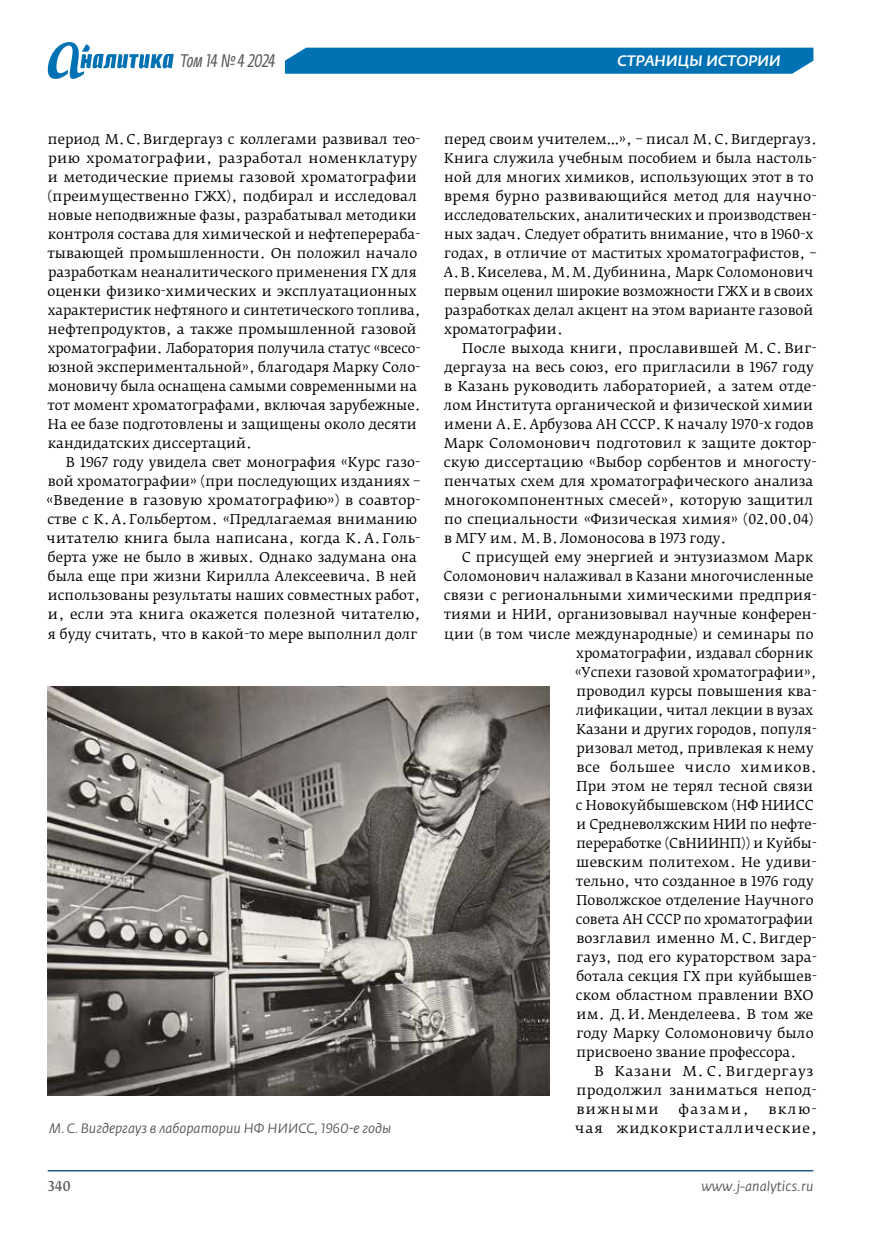
<style>
.page{position:relative;width:881px;height:1234px;background:#fff}
.page>*{position:absolute;margin:0;border:0;box-sizing:border-box;transform-origin:0 0}
.t1{font:italic 18px "Fedra Sans Cond Pro";color:#575756}
.t2{font:italic 500 15px "Fedra Sans Pro";letter-spacing:.01em;color:#fff}
.t3{font:13.5px/19px "Fedra Serif B Pro";color:#000}
.t4{font:italic 13.5px "Fedra Sans Pro";color:#575756}
.t5{font:13.5px "Fedra Serif B Pro";letter-spacing:.02em;color:#000}
.t6{font:13.5px "Fedra Serif B Pro";letter-spacing:.065em;color:#000}
.t7{font:13.5px "Fedra Serif B Pro";letter-spacing:.04em;color:#000}
.t8{font:13.5px "Fedra Serif B Pro";letter-spacing:.045em;color:#000}
.t9{font:13.5px "Fedra Serif B Pro";letter-spacing:.095em;color:#000}
.t10{font:13.5px "Fedra Serif B Pro";color:#575756}
</style>
<div class="page">
<hr style="left:48px;top:1169px;width:765px;height:2px;background:#1d5b89">
<div style="left:285px;top:48px;width:528px;height:26px;background:#0072b4"></div>
<svg style="left:48px;top:42px;width:126px;height:37px"></svg>
<img style="left:48px;top:686px;width:501px;height:409px">
<h1 class="t1" style="left:180px;top:50px;width:98px">Том 14 №4 2024</h1>
<p class="t2" style="left:617px;top:51px;width:164px">СТРАНИЦЫ ИСТОРИИ</p>
<p class="t3" style="left:47px;top:129px;width:375px">период М.С.Вигдергауз с коллегами развивал тео&shy;рию хроматографии, разработал номенклатуру и методические приемы газовой хроматографии (преимущественно ГЖХ), подбирал и исследовал новые неподвижные фазы, разрабатывал методики контроля состава для химической и нефтеперераба&shy;тывающей промышленности. Он положил начало разработкам неаналитического применения ГХ для оценки физико-химических и эксплуатационных характеристик нефтяного и синтетического топлива, нефтепродуктов, а также промышленной газовой хроматографии. Лаборатория получила статус «всесо&shy;юзной экспериментальной», благодаря Марку Соло&shy;моновичу была оснащена самыми современными на тот момент хроматографами, включая зарубежные.<br>На ее базе подготовлены и защищены около десяти кандидатских диссертаций.</p>
<p class="t3" style="left:46px;top:453px;width:376px;text-indent:20px">В 1967 году увидела свет монография «Курс газо&shy;вой хроматографии» (при последующих изданиях – «Введение в газовую хроматографию») в соавтор&shy;стве с К.А.Гольбертом. «Предлагаемая вниманию читателю книга была написана, когда К. А.Голь&shy;берта уже не было в живых. Однако задумана она была еще при жизни Кирилла Алексеевича. В ней использованы результаты наших совместных работ, и, если эта книга окажется полезной читателю, я буду считать, что в какой-то мере выполнил долг</p>
<p class="t3" style="left:443px;top:129px;width:374px">перед своим учителем…», – писал М.С.Вигдергауз.<br>Книга служила учебным пособием и была настоль&shy;ной для многих химиков, использующих этот в то время бурно развивающийся метод для научно&shy;исследовательских, аналитических и производствен&shy;ных задач. Следует обратить внимание, что в 1960‑х годах, в отличие от маститых хроматографистов, – А.В.Киселева, М.М.Дубинина, Марк Соломонович первым оценил широкие возможности ГЖХ и в своих разработках делал акцент на этом варианте газовой хроматографии.</p>
<p class="t3" style="left:443px;top:338px;width:374px;text-indent:18px">После выхода книги, прославившей М.С.Виг&shy;дергауза на весь союз, его пригласили в 1967 году в Казань руководить лабораторией, а затем отде&shy;лом Института органической и физической химии имени А.Е.Арбузова АН СССР. К началу 1970‑х годов Марк Соломонович подготовил к защите доктор&shy;скую диссертацию «Выбор сорбентов и многосту&shy;пенчатых схем для хроматографического анализа многокомпонентных смесей», которую защитил по специальности «Физическая химия» (02.00.04) в МГУ им. М.В.Ломоносова в 1973 году.</p>
<p class="t3" style="left:461px;top:548px;width:353px">С присущей ему энергией и энтузиазмом Марк</p>
<p class="t3" style="left:443px;top:567px;width:371px">Соломонович налаживал в Казани многочисленные</p>
<p class="t3" style="left:443px;top:586px;width:374px">связи с региональными химическими предприя-</p>
<p class="t3" style="left:443px;top:605px;width:374px">тиями и НИИ, организовывал научные конферен-</p>
<p class="t3" style="left:444px;top:624px;width:370px">ции (в том числе международные) и семинары по</p>
<p class="t3" style="left:576px;top:643px;width:238px">хроматографии, издавал сборник</p>
<p class="t3" style="left:574px;top:662px;width:243px">«Успехи газовой хроматографии»,</p>
<p class="t3" style="left:576px;top:681px;width:242px">проводил курсы повышения ква-</p>
<p class="t3" style="left:576px;top:700px;width:238px">лификации, читал лекции в вузах</p>
<p class="t3" style="left:576px;top:719px;width:242px">Казани и других городов, популя-</p>
<p class="t3" style="left:576px;top:738px;width:238px">ризовал метод, привлекая к нему</p>
<p class="t7" style="left:576px;top:758px;width:242px">все большее число химиков.</p>
<p class="t3" style="left:576px;top:776px;width:238px">При этом не терял тесной связи</p>
<p class="t3" style="left:575px;top:795px;width:239px">с Новокуйбышевском (НФ НИИСС</p>
<p class="t3" style="left:576px;top:814px;width:242px">и Средневолжским НИИ по нефте-</p>
<p class="t3" style="left:576px;top:833px;width:242px">переработке (СвНИИНП)) и Куйбы-</p>
<p class="t3" style="left:576px;top:852px;width:242px">шевским политехом. Не удиви-</p>
<p class="t3" style="left:575px;top:871px;width:239px">тельно, что созданное в 1976 году</p>
<p class="t3" style="left:576px;top:890px;width:238px">Поволжское отделение Научного</p>
<p class="t3" style="left:575px;top:909px;width:239px">совета АН СССР по хроматографии</p>
<p class="t3" style="left:576px;top:928px;width:242px">возглавил именно М.С.Вигдер-</p>
<p class="t3" style="left:576px;top:947px;width:242px">гауз, под его кураторством зара-</p>
<p class="t3" style="left:576px;top:966px;width:242px">ботала секция ГХ при куйбышев-</p>
<p class="t3" style="left:575px;top:985px;width:239px">ском областном правлении ВХО</p>
<p class="t3" style="left:576px;top:1004px;width:238px">им. Д.И.Менделеева. В том же</p>
<p class="t3" style="left:576px;top:1023px;width:239px">году Марку Соломоновичу было</p>
<p class="t3" style="left:576px;top:1042px;width:221px">присвоено звание профессора.</p>
<p class="t8" style="left:594px;top:1062px;width:220px">В Казани М. С. Вигдергауз</p>
<p class="t5" style="left:576px;top:1081px;width:242px">продолжил заниматься непод-</p>
<p class="t9" style="left:576px;top:1100px;width:84px">вижными</p>
<p class="t3" style="left:678px;top:1099px;width:72px">фазами,</p>
<p class="t3" style="left:768px;top:1099px;width:50px">вклю-</p>
<p class="t4" style="left:49px;top:1119px;width:343px">М.С.Вигдергауз в лаборатории НФ НИИСС, 1960‑е годы</p>
<p class="t6" style="left:575px;top:1119px;width:243px">чая жидкокристаллические,</p>
<p class="t10" style="left:48px;top:1176px;width:25px">340</p>
<p class="t4" style="left:701px;top:1177px;width:113px">www.j-analytics.ru</p>
</div>
